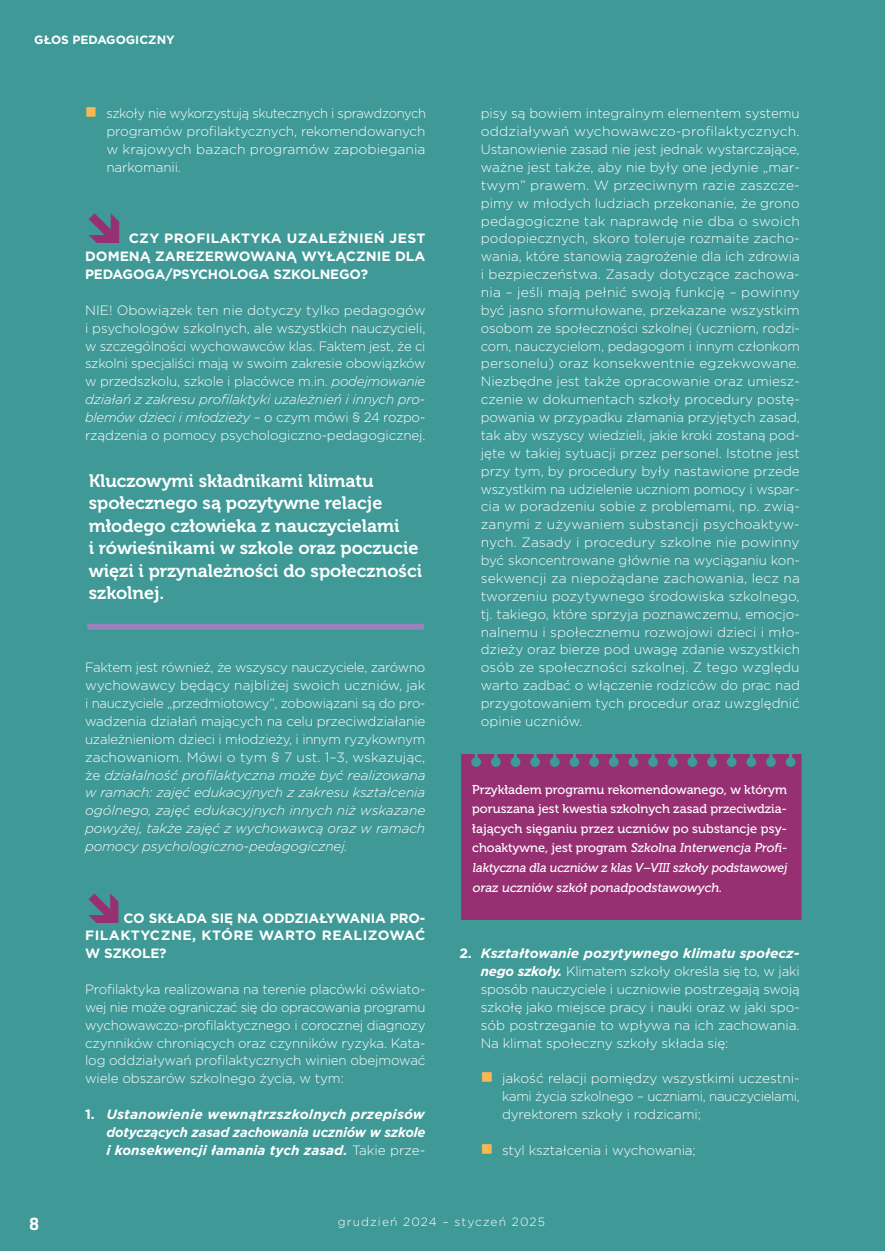
<style>
.page{position:relative;width:885px;height:1251px;background:#fff}
.page>*{position:absolute;margin:0;border:0;box-sizing:border-box;transform-origin:0 0}
.t1{font:18px/22.5px "Museo 700";color:#fff}
.t2{font:600 18px "Geogrotesque";color:#fff}
.t3{font:300 13.5px/17.9px "Gotham";letter-spacing:-.01em;color:#fff;text-align:justify}
.t4{font:700 13.5px/17.9px "Gotham";letter-spacing:-.01em;color:#fff;text-align:justify}
.t5{font:300 13.5px/17.9px "Gotham";letter-spacing:-.01em;color:#fff;text-align:justify;scale:.96 1}
.t6{font:italic 700 13.5px/17.9px "Gotham";letter-spacing:-.005em;color:#fff;text-align:justify}
.t7{font:12.75px/19.5px "Museo 500";color:#fff}
.t8{font:300 12px "Gotham";letter-spacing:.09em;color:#fff}
.t9{font:700 12px "Gotham";color:#fff}
.s1{color:#fab752}
.s2{font-style:italic}
.s3{font-style:normal}
.s4{font-weight:300;font-style:normal}
.s5{font-weight:700}
.s6{font-weight:700;font-style:italic}
</style>
<div class="page">
<div style="left:0;top:0;width:884px;height:1250px;background:#3e9997"></div>
<div style="left:461px;top:754px;width:340px;height:165px;background:#973073"></div>
<div style="left:87px;top:623px;width:337px;height:6px;background:#9a83bc"></div>
<p class="t9" style="left:34px;top:32px;width:142px">GŁOS PEDAGOGICZNY</p>
<p class="t5" style="left:106px;top:104px;width:334px;text-indent:-21px"><span class="s1">■</span> szkoły nie wykorzystują skutecznych i sprawdzonych programów profilaktycznych, rekomendowanych w krajowych bazach programów zapobiegania narkomanii.</p>
<p class="t4" style="left:85px;top:229px;width:342px;text-indent:44px">CZY PROFILAKTYKA UZALEŻNIEŃ JEST DOMENĄ ZAREZERWOWANĄ WYŁĄCZNIE DLA PEDAGOGA/PSYCHOLOGA SZKOLNEGO?</p>
<p class="t3" style="left:85px;top:301px;width:342px">NIE! Obowiązek ten nie dotyczy tylko pedagogów i psychologów szkolnych, ale wszystkich nauczycieli, w szczególności wychowawców klas. Faktem jest, że ci szkolni specjaliści mają w swoim zakresie obowiązków w przedszkolu, szkole i placówce m.in. <span class="s2">podejmowanie działań z zakresu profilaktyki uzależnień i innych pro&shy;blemów dzieci i młodzieży</span> – o czym mówi § 24 rozpo&shy;rządzenia o pomocy psychologiczno-pedagogicznej.</p>
<h1 class="t1" style="left:89px;top:469px;width:335px">Kluczowymi składnikami klimatu społecznego są pozytywne relacje młodego człowieka z nauczycielami<br>i rówieśnikami w szkole oraz poczucie więzi i przynależności do społeczności szkolnej.</h1>
<p class="t3" style="left:85px;top:658px;width:342px">Faktem jest również, że wszyscy nauczyciele, zarówno wychowawcy będący najbliżej swoich uczniów, jak i nauczyciele „przedmiotowcy”, zobowiązani są do pro&shy;wadzenia działań mających na celu przeciwdziałanie uzależnieniom dzieci i młodzieży, i innym ryzykownym zachowaniom. Mówi o tym § 7 ust. 1–3, wskazując, że <span class="s2">działalność profilaktyczna może być realizowana w ramach: zajęć edukacyjnych z zakresu kształcenia ogólnego, zajęć edukacyjnych innych niż wskazane powyżej, także zajęć z wychowawcą oraz w ramach pomocy psychologiczno-pedagogicznej.</span></p>
<p class="t4" style="left:85px;top:908px;width:342px;text-indent:39px">CO SKŁADA SIĘ NA ODDZIAŁYWANIA PRO-FILAKTYCZNE, KTÓRE WARTO REALIZOWAĆ W SZKOLE?</p>
<p class="t3" style="left:85px;top:979px;width:342px">Profilaktyka realizowana na terenie placówki oświato&shy;wej nie może ograniczać się do opracowania programu wychowawczo-profilaktycznego i corocznej diagnozy czynników chroniących oraz czynników ryzyka. Kata&shy;log oddziaływań profilaktycznych winien obejmować wiele obszarów szkolnego życia, w tym:</p>
<p class="t6" style="left:106px;top:1104px;width:321px;text-indent:-21px"><span class="s3">1.</span> Ustanowienie wewnątrzszkolnych przepisów dotyczących zasad zachowania uczniów w szkole i konsekwencji łamania tych zasad. <span class="s4">Takie prze-</span></p>
<p class="t3" style="left:480px;top:104px;width:321px">pisy są bowiem integralnym elementem systemu oddziaływań wychowawczo-profilaktycznych.<br>Ustanowienie zasad nie jest jednak wystarczające, ważne jest także, aby nie były one jedynie „mar&shy;twym” prawem. W przeciwnym razie zaszcze&shy;pimy w młodych ludziach przekonanie, że grono pedagogiczne tak naprawdę nie dba o swoich podopiecznych, skoro toleruje rozmaite zacho&shy;wania, które stanowią zagrożenie dla ich zdrowia i bezpieczeństwa. Zasady dotyczące zachowa&shy;nia – jeśli mają pełnić swoją funkcję – powinny być jasno sformułowane, przekazane wszystkim osobom ze społeczności szkolnej (uczniom, rodzi&shy;com, nauczycielom, pedagogom i innym członkom personelu) oraz konsekwentnie egzekwowane.<br>Niezbędne jest także opracowanie oraz umiesz&shy;czenie w dokumentach szkoły procedury postę&shy;powania w przypadku złamania przyjętych zasad, tak aby wszyscy wiedzieli, jakie kroki zostaną pod&shy;jęte w takiej sytuacji przez personel. Istotne jest przy tym, by procedury były nastawione przede wszystkim na udzielenie uczniom pomocy i wspar&shy;cia w poradzeniu sobie z problemami, np. zwią&shy;zanymi z używaniem substancji psychoaktyw&shy;nych. Zasady i procedury szkolne nie powinny być skoncentrowane głównie na wyciąganiu kon&shy;sekwencji za niepożądane zachowania, lecz na tworzeniu pozytywnego środowiska szkolnego, tj. takiego, które sprzyja poznawczemu, emocjo&shy;nalnemu i społecznemu rozwojowi dzieci i mło&shy;dzieży oraz bierze pod uwagę zdanie wszystkich osób ze społeczności szkolnej. Z tego względu warto zadbać o włączenie rodziców do prac nad przygotowaniem tych procedur oraz uwzględnić opinie uczniów.</p>
<p class="t7" style="left:472px;top:779px;width:318px">Przykładem programu rekomendowanego, w którym poruszana jest kwestia szkolnych zasad przeciwdzia&shy;łających sięganiu przez uczniów po substancje psy&shy;choaktywne, jest program <span class="s2">Szkolna Interwencja Profi&shy;laktyczna dla uczniów z klas V–VIIIszkoły podstawowej oraz uczniów szkół ponadpodstawowych</span>.</p>
<p class="t3" style="left:480px;top:943px;width:320px;text-indent:-21px"><span class="s5">2.</span> <span class="s6">Kształtowanie pozytywnego klimatu społecz&shy;nego szkoły.</span> Klimatem szkoły określa się to, w jaki sposób nauczyciele i uczniowie postrzegają swoją szkołę jako miejsce pracy i nauki oraz w jaki spo&shy;sób postrzeganie to wpływa na ich zachowania.<br>Na klimat społeczny szkoły składa się:</p>
<p class="t3" style="left:502px;top:1068px;width:299px;text-indent:-21px"><span class="s1">■</span> jakość relacji pomiędzy wszystkimi uczestni&shy;kami życia szkolnego – uczniami, nauczycielami, dyrektorem szkoły i rodzicami;</p>
<p class="t3" style="left:480px;top:1140px;width:216px"><span class="s1">■</span> styl kształcenia i wychowania;</p>
<h1 class="t2" style="left:29px;top:1212px;width:12px">8</h1>
<p class="t8" style="left:338px;top:1213px;width:208px">grudzień 2024 – styczeń 2025</p>
</div>
